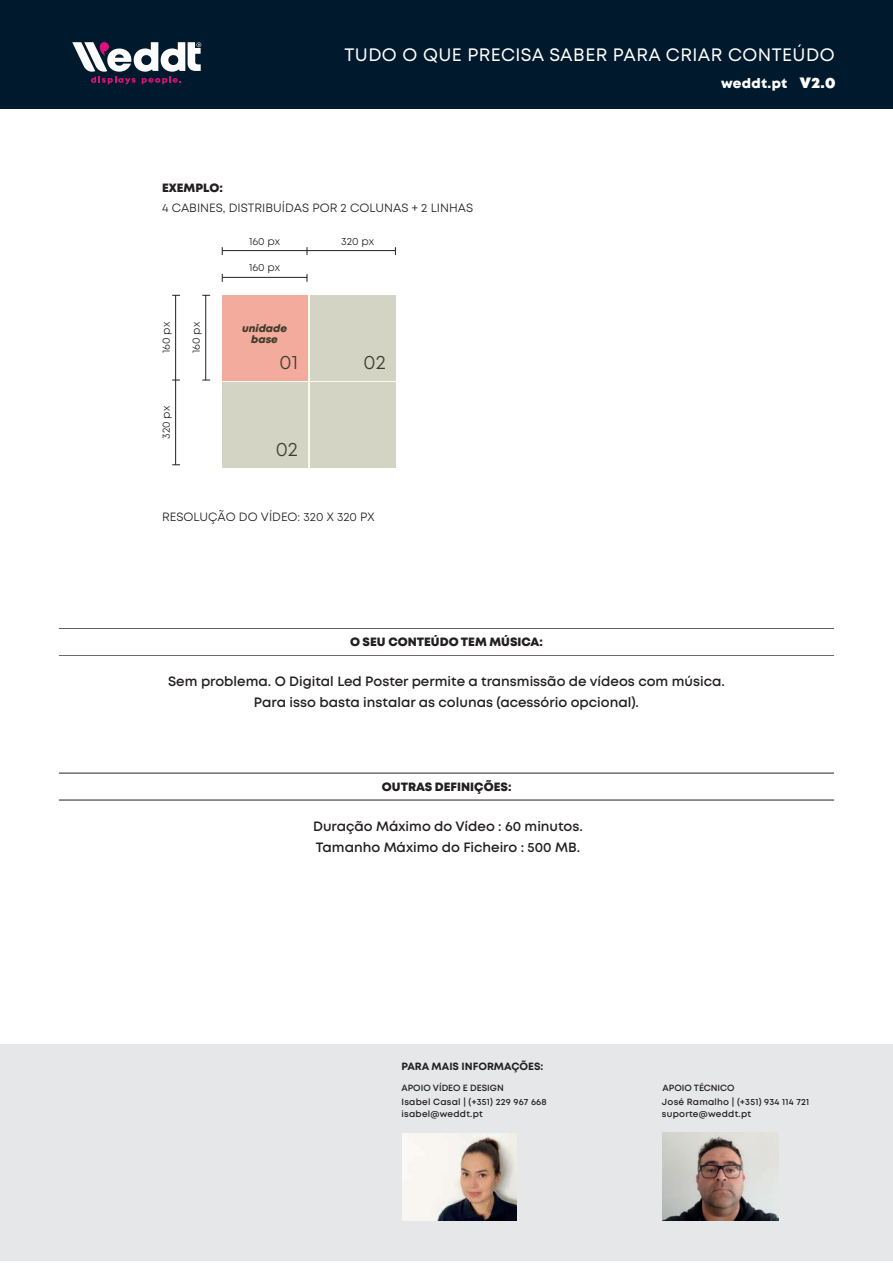
<style>
.page{position:relative;width:893px;height:1263px;background:#fff}
.page>*{position:absolute;margin:0;border:0;box-sizing:border-box;transform-origin:0 0}
.t1{font:19.5px "Mont";color:#231f20}
.t2{font:18px "Mont";letter-spacing:.025em;color:#fff}
.t3{font:600 13.5px/21px "Mont";color:#231f20;text-align:center}
.t4{font:800 13.5px "Mont";letter-spacing:.025em;color:#fff}
.t5{font:12px "Mont";color:#231f20}
.t6{font:800 12px "Mont";color:#231f20}
.t7{font:10.5px "Mont";color:#231f20}
.t8{font:700 10.5px "Mont";color:#231f20}
.t9{font:italic 800 10.5px/10.5px "Mont";color:#231f20;text-align:center}
.t10{font:600 9px/14.1px "Mont";letter-spacing:.025em;color:#231f20}
.s1{font-weight:900;font-size:15px}
</style>
<div class="page">
<div style="left:0;top:0;width:893px;height:109px;background:#00192c"></div>
<hr style="left:222px;top:277px;width:85px;height:1px;background:#231f20">
<hr style="left:222px;top:250px;width:173px;height:1px;background:#231f20">
<hr style="left:205px;top:295px;width:1px;height:85px;background:#231f20">
<hr style="left:175px;top:295px;width:1px;height:170px;background:#231f20">
<div style="left:0;top:1044px;width:893px;height:217px;background:#e6e7e9"></div>
<img style="left:403px;top:1133px;width:113px;height:87px">
<img style="left:663px;top:1133px;width:115px;height:87px">
<hr style="left:59px;top:655px;width:775px;height:1px;background:#231f20">
<hr style="left:59px;top:628px;width:775px;height:1px;background:#231f20">
<hr style="left:59px;top:800px;width:775px;height:1px;background:#231f20">
<hr style="left:59px;top:773px;width:775px;height:1px;background:#231f20">
<svg style="left:72px;top:42px;width:129px;height:42px"></svg>
<svg style="left:222px;top:295px;width:173px;height:173px;background:#dbcaba"></svg>
<h2 class="t2" style="left:344px;top:43px;width:492px">TUDO O QUE PRECISA SABER PARA CRIAR CONTEÚDO</h2>
<p class="t6" style="left:162px;top:180px;width:62px">EXEMPLO:</p>
<p class="t5" style="left:162px;top:200px;width:313px">4 CABINES, DISTRIBUÍDAS POR 2 COLUNAS + 2 LINHAS</p>
<p class="t7" style="left:159px;top:353px;width:33px;rotate:-90deg">160 px</p>
<p class="t7" style="left:189px;top:353px;width:33px;rotate:-90deg">160 px</p>
<p class="t7" style="left:159px;top:439px;width:34px;rotate:-90deg">320 px</p>
<p class="t7" style="left:249px;top:234px;width:33px">160 px</p>
<p class="t7" style="left:249px;top:261px;width:33px">160 px</p>
<p class="t9" style="left:242px;top:323px;width:46px">unidade base</p>
<h1 class="t1" style="left:280px;top:349px;width:20px">01</h1>
<h1 class="t1" style="left:276px;top:437px;width:24px">02</h1>
<p class="t7" style="left:341px;top:234px;width:34px">320 px</p>
<h1 class="t1" style="left:364px;top:349px;width:24px">02</h1>
<p class="t5" style="left:162px;top:509px;width:214px">RESOLUÇÃO DO VÍDEO: 320 X 320 PX</p>
<p class="t6" style="left:350px;top:634px;width:194px">O SEU CONTEÚDO TEM MÚSICA:</p>
<p class="t4" style="left:721px;top:75px;width:116px">weddt.pt <span class="s1">V2.0</span></p>
<p class="t3" style="left:168px;top:671px;width:558px">Sem problema. O Digital Led Poster permite a transmissão de vídeos com música.<br>Para isso basta instalar as colunas (acessório opcional).</p>
<p class="t6" style="left:382px;top:779px;width:131px">OUTRAS DEFINIÇÕES:</p>
<p class="t3" style="left:313px;top:816px;width:271px;text-align:left">Duração Máximo do Vídeo : 60 minutos.<br>Tamanho Máximo do Ficheiro : 500 MB.</p>
<p class="t8" style="left:401px;top:1059px;width:144px">PARA MAIS INFORMAÇÕES:</p>
<p class="t10" style="left:401px;top:1080px;width:147px">APOIO VÍDEO E DESIGN<br>Isabel Casal | (+351) 229 967 668</p>
<p class="t10" style="left:402px;top:1107px;width:83px">isabel@weddt.pt</p>
<p class="t10" style="left:662px;top:1080px;width:149px">APOIO TÉCNICO<br>José Ramalho | (+351) 934 114 721</p>
<p class="t10" style="left:662px;top:1107px;width:91px">suporte@weddt.pt</p>
</div>
